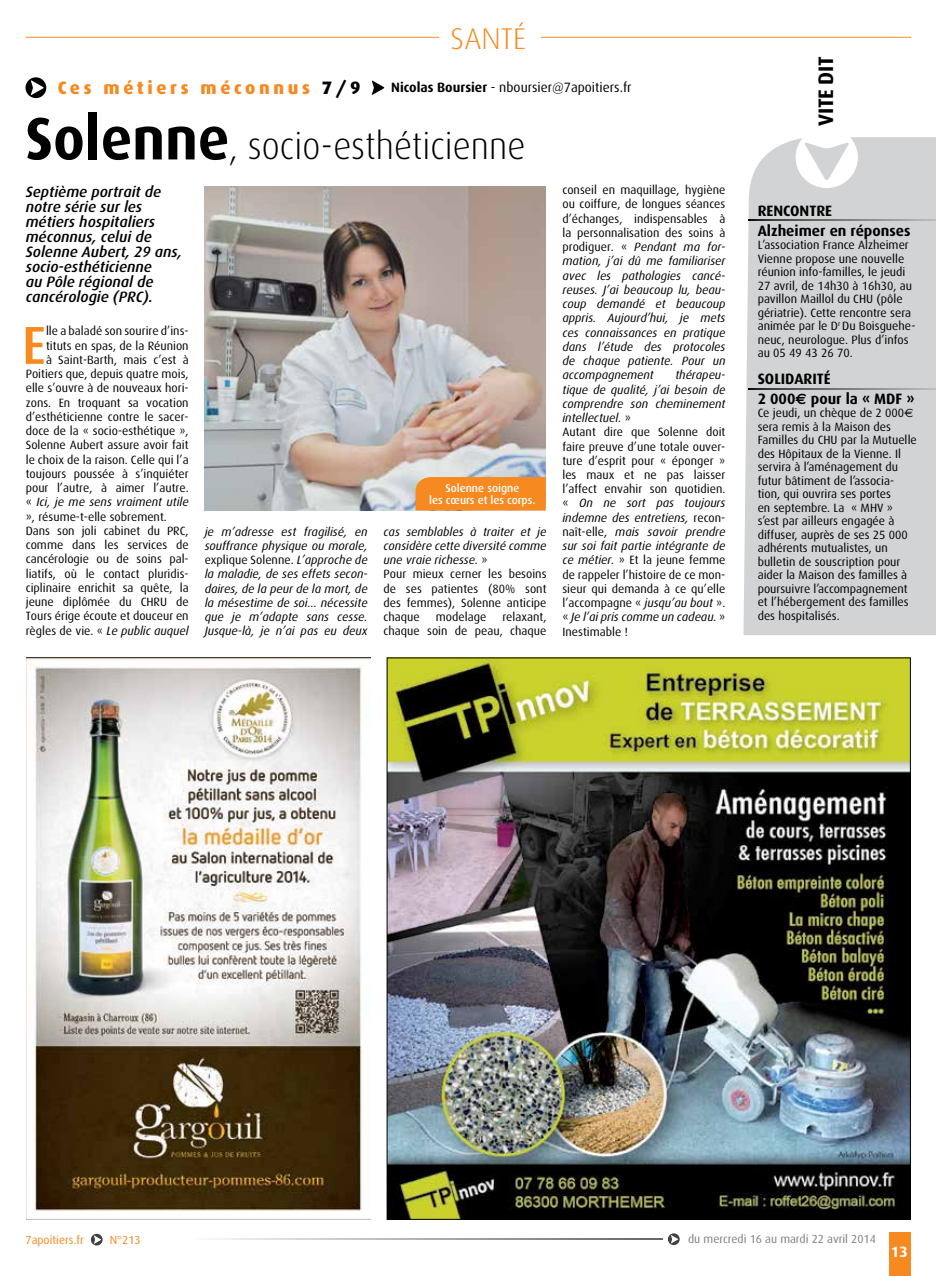
<style>
.page{position:relative;width:936px;height:1276px;background:#fff}
.page>*{position:absolute;margin:0;border:0;box-sizing:border-box;transform-origin:0 0}
.t1{font:500 53.4px "Dax";color:#f6891f}
.t2{font:300 37.5px "Dax";color:#000;scale:.95 1}
.t3{font:300 30px "Dax";color:#f6891f}
.t4{font:700 21px "Dax";color:#000}
.t5{font:800 18px "Dax";letter-spacing:.2em;color:#f6891f}
.t6{font:italic 500 15px/15px "Dax";color:#000}
.t7{font:700 15px/19.5px "Dax";color:#000}
.t8{font:700 15px "Dax";color:#fff}
.t9{font:13.5px "Dax";color:#000}
.t10{font:12px/14.2px "Dax";color:#000}
.t11{font:italic 12px/14.2px "Dax";color:#000;text-align:justify}
.t12{font:11.7px "Dax";color:#7c7e81}
.t13{font:11.7px "Dax";color:#f6891f}
.t14{font:500 11.25px/12px "Dax";color:#fff;text-align:center}
.s1{color:#000}
.s2{font-weight:700}
.s3{font-weight:700;font-size:60px}
.s4{font-style:normal}
.s5{font-style:italic}
.s6{font-family:"Euro Sans"}
</style>
<div class="page">
<hr style="left:26px;top:37px;width:413px;height:1px;background:#f78d1e">
<hr style="left:541px;top:37px;width:370px;height:1px;background:#f78d1e">
<img style="left:204px;top:186px;width:342px;height:324px">
<div style="left:415px;top:477px;width:131px;height:33px;background:#f6891f"></div>
<svg style="left:371px;top:80px;width:13px;height:15px"></svg>
<svg style="left:26px;top:77px;width:20px;height:21px"></svg>
<img style="left:26px;top:658px;width:345px;height:561px">
<img style="left:389px;top:660px;width:519px;height:557px">
<div style="left:889px;top:1232px;width:22px;height:44px;background:#f6891f"></div>
<svg style="left:91px;top:1233px;width:12px;height:12px"></svg>
<svg style="left:668px;top:1233px;width:11px;height:12px"></svg>
<svg style="left:213px;top:1238px;width:449px;height:1px"></svg>
<div style="left:743px;top:137px;width:192px;height:498px;background:#d1d3d4"></div>
<svg style="left:748px;top:219px;width:187px;height:1px"></svg>
<svg style="left:748px;top:388px;width:187px;height:1px"></svg>
<h3 class="t3" style="left:450px;top:22px;width:77px">SANTé</h3>
<h3 class="t5" style="left:58px;top:78px;width:304px">Ces métiers méconnus <span class="s1">7/9</span></h3>
<p class="t9" style="left:391px;top:80px;width:242px"><span class="s2">Nicolas Boursier</span> - nboursier@7apoitiers.fr</p>
<h2 class="t2" style="left:26px;top:126px;width:527px"><span class="s3">Solenne</span>, socio-esthéticienne</h2>
<p class="t6" style="left:26px;top:184px;width:158px">Septième portrait de notre série sur les métiers hospitaliers méconnus, celui de<br>Solenne Aubert, 29 ans, socio-esthéticienne<br>au Pôle régional de cancérologie (PRC).</p>
<h1 class="t1" style="left:22px;top:315px;width:26px">E</h1>
<p class="t10" style="left:46px;top:324px;width:144px">lle a baladé son sourire d’ins-</p>
<p class="t10" style="left:46px;top:338px;width:144px">tituts en spas, de la Réunion</p>
<p class="t10" style="left:46px;top:353px;width:144px">à Saint-Barth, mais c’est à</p>
<p class="t10" style="left:26px;top:367px;width:164px">Poitiers que, depuis quatre mois,</p>
<p class="t10" style="left:26px;top:381px;width:164px">elle s’ouvre à de nouveaux hori-</p>
<p class="t10" style="left:26px;top:395px;width:164px">zons. En troquant sa vocation</p>
<p class="t10" style="left:26px;top:410px;width:164px">d’esthéticienne contre le sacer-</p>
<p class="t10" style="left:26px;top:424px;width:164px">doce de la « socio-esthétique »,</p>
<p class="t10" style="left:26px;top:438px;width:164px">Solenne Aubert assure avoir fait</p>
<p class="t10" style="left:26px;top:452px;width:164px">le choix de la raison. Celle qui l’a</p>
<p class="t10" style="left:26px;top:467px;width:164px">toujours poussée à s’inquiéter</p>
<p class="t10" style="left:26px;top:481px;width:164px">pour l’autre, à aimer l’autre.</p>
<p class="t11" style="left:26px;top:495px;width:164px"><span class="s4">«</span> Ici, je me sens vraiment utile</p>
<p class="t10" style="left:26px;top:509px;width:143px">», résume-t-elle sobrement.</p>
<p class="t10" style="left:26px;top:523px;width:164px">Dans son joli cabinet du PRC,</p>
<p class="t10" style="left:26px;top:538px;width:164px">comme dans les services de</p>
<p class="t10" style="left:26px;top:552px;width:164px">cancérologie ou de soins pal-</p>
<p class="t10" style="left:26px;top:566px;width:164px">liatifs, où le contact pluridis-</p>
<p class="t10" style="left:26px;top:580px;width:164px">ciplinaire enrichit sa quête, la</p>
<p class="t10" style="left:26px;top:595px;width:164px">jeune diplômée du CHRU de</p>
<p class="t10" style="left:26px;top:609px;width:164px">Tours érige écoute et douceur en</p>
<p class="t11" style="left:26px;top:623px;width:164px"><span class="s4">règles de vie. «</span> Le public auquel</p>
<p class="t14" style="left:429px;top:482px;width:108px">Solenne soigne<br>les cœurs et les corps.</p>
<p class="t11" style="left:205px;top:524px;width:164px">je m’adresse est fragilisé, en souffrance physique ou morale, <span class="s4">explique Solenne.</span> L’approche de la maladie, de ses effets secon&shy;daires, de la peur de la mort, de la mésestime de soi… nécessite que je m’adapte sans cesse.<br>Jusque-là, je n’ai pas eu deux</p>
<p class="t10" style="left:383px;top:524px;width:164px"><span class="s5">cas semblables à traiter et je considère cette diversité comme une vraie richesse.</span> »<br>Pour mieux cerner les besoins de ses patientes (80% sont des femmes), Solenne anticipe chaque</p>
<p class="t10" style="left:383px;top:610px;width:164px;text-align:right">relaxant,<br>chaque soin de peau, chaque</p>
<p class="t10" style="left:436px;top:610px;width:52px">modelage</p>
<p class="t11" style="left:562px;top:183px;width:164px"><span class="s4">conseil en maquillage, hygiène ou coiffure, de longues séances d’échanges, indispensables à la personnalisation des soins à prodiguer. «</span> Pendant ma for&shy;mation, j’ai dû me familiariser avec les pathologies cancé&shy;reuses. J’ai beaucoup lu, beau&shy;coup demandé et beaucoup appris. Aujourd’hui, je mets ces connaissances en pratique dans l’étude des protocoles de chaque patiente. Pour un accompagnement</p>
<p class="t10" style="left:562px;top:368px;width:164px;text-indent:113px"><span class="s5">thérapeu&shy;tique de qualité, j’ai besoin de comprendre son cheminement intellectuel.</span> »<br>Autant dire que Solenne doit faire preuve d’une totale ouver&shy;ture d’esprit pour « éponger » les maux et ne pas laisser l’affect envahir son quotidien. « <span class="s5">On ne sort pas toujours indemne des entretiens,</span> recon&shy;naît-elle, <span class="s5">mais savoir prendre sur soi fait partie intégrante de ce métier.</span> » Et la jeune femme de rappeler l’histoire de ce mon&shy;sieur qui demanda à ce qu’elle l’accompagne « <span class="s5">jusqu’au bout</span> ». « <span class="s5">Je l’ai pris comme un cadeau.</span> »<br>Inestimable !</p>
<h3 class="t4" style="left:814px;top:126px;width:69px;rotate:-90deg">vite dit</h3>
<p class="t7" style="left:757px;top:201px;width:154px">Rencontre<br>Alzheimer en réponses</p>
<p class="t10" style="left:757px;top:238px;width:159px;line-height:13.5px">L’association France Alzheimer<br>Vienne propose une nouvelle réunion info-familles, le jeudi<br>27 avril, de 14h30 à 16h30, au pavillon Maillol du CHU (pôle gériatrie). Cette rencontre sera animée par le D<sup>r</sup> Du Boisguehe&shy;neuc, neurologue. Plus d’infos au 05 49 43 26 70.</p>
<p class="t7" style="left:757px;top:369px;width:45px">Soli darit</p>
<p class="t7" style="left:757px;top:369px;width:158px;text-indent:66px">é<br>2 000<span class="s6">€</span> pour la « MDF »</p>
<p class="t10" style="left:757px;top:406px;width:161px;line-height:13.5px">Ce jeudi, un chèque de 2 000<span class="s6">€ </span>sera remis à la Maison des<br>Familles du CHU par la Mutuelle des Hôpitaux de la Vienne. Il servira à l’aménagement du futur bâtiment de l’associa&shy;tion, qui ouvrira ses portes<br>en septembre. La « MHV » s’est par ailleurs engagée à diffuser, auprès de ses 25 000 adhérents mutualistes, un bulletin de souscription pour aider la Maison des familles à poursuivre l’accompagnement et l’hébergement des familles des hospitalisés.</p>
<p class="t13" style="left:26px;top:1233px;width:60px">7apoitiers.fr</p>
<p class="t13" style="left:110px;top:1233px;width:32px">N°213</p>
<p class="t12" style="left:688px;top:1232px;width:189px">du mercredi 16 au mardi 22 avril 2014</p>
<p class="t8" style="left:890px;top:1243px;width:18px">13</p>
</div>
